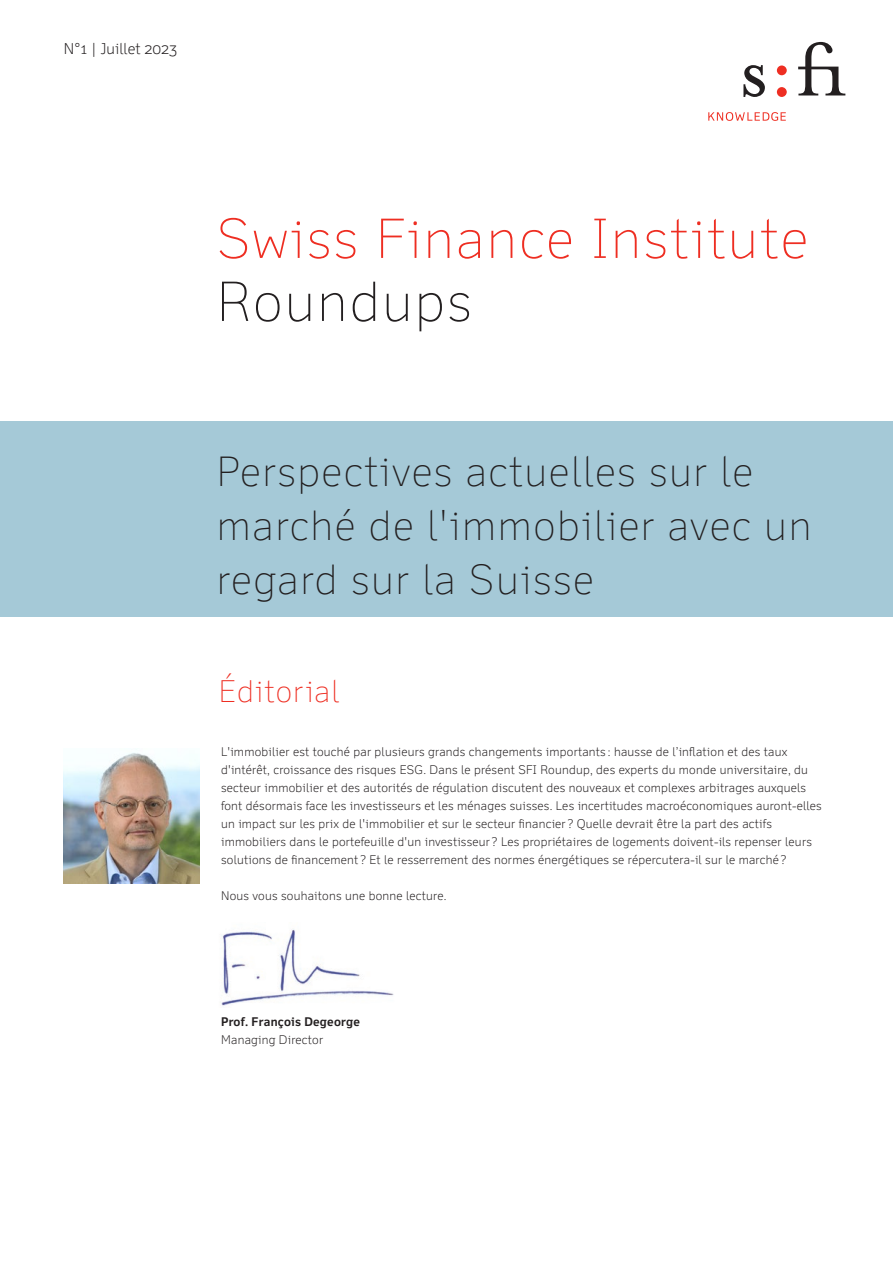
<style>
.page{position:relative;width:893px;height:1263px;background:#fff}
.page>*{position:absolute;margin:0;border:0;box-sizing:border-box;transform-origin:0 0}
.Cover_Title{font:100 54px/63px "Felbridge Pro";letter-spacing:.04em;color:#ee2e22}
.Cover_Title-2{font:100 40.5px/54px "Felbridge Pro";letter-spacing:.04em;color:#231f20}
.maintitle{font:100 30px "Felbridge Pro";letter-spacing:.035em;color:#ee2e22}
.t1{font:300 15px "Felbridge Pro";letter-spacing:.01em;color:#231f20}
.Copy{font:300 12px/18px "Felbridge Pro";letter-spacing:.02em;color:#231f20}
.Copy-2{font:700 12px/18px "Felbridge Pro";letter-spacing:.02em;color:#231f20}
.s1{color:#231f20}
.s2{font-weight:300}
</style>
<div class="page">
<img style="left:64px;top:749px;width:136px;height:134px">
<img style="left:221px;top:929px;width:173px;height:77px">
<div style="left:0;top:421px;width:893px;height:196px;background:#a5c9d7"></div>
<div style="left:777px;top:65px;width:10px;height:10px;background:#ee2e22;border-radius:50%"></div>
<div style="left:777px;top:87px;width:10px;height:10px;background:#ee2e22;border-radius:50%"></div>
<svg style="left:743px;top:65px;width:22px;height:32px"></svg>
<svg style="left:798px;top:42px;width:47px;height:53px"></svg>
<svg style="left:708px;top:112px;width:78px;height:9px"></svg>
<p class="t1" style="left:64px;top:40px;width:115px">N°1 | Juillet 2023</p>
<p class="Cover_Title" style="left:217px;top:207px;width:592px">Swiss Finance Institute<br><span class="s1">Roundups</span></p>
<p class="Cover_Title-2" style="left:217px;top:444px;width:596px">Perspectives actuelles sur le marché de l'immobilier avec un regard sur la Suisse</p>
<p class="maintitle" style="left:219px;top:673px;width:122px">Éditorial</p>
<p class="Copy" style="left:221px;top:742px;width:602px">L'immobilier est touché par plusieurs grands changements importants : hausse de l’inflation et des taux d'intérêt, croissance des risques ESG. Dans le présent SFI Roundup, des experts du monde universitaire, du secteur immobilier et des autorités de régulation discutent des nouveaux et complexes arbitrages auxquels font désormais face les investisseurs et les ménages suisses. Les incertitudes macroéconomiques auront-elles un impact sur les prix de l'immobilier et sur le secteur financier ? Quelle devrait être la part des actifs immobiliers dans le portefeuille d'un investisseur ? Les propriétaires de logements doivent-ils repenser leurs solutions de financement ? Et le resserrement des normes énergétiques se répercutera-il sur le marché ?</p>
<p class="Copy" style="left:221px;top:886px;width:227px">Nous vous souhaitons une bonne lecture.</p>
<p class="Copy-2" style="left:221px;top:1012px;width:140px">Prof. François Degeorge<br><span class="s2">Managing Director</span></p>
</div>
